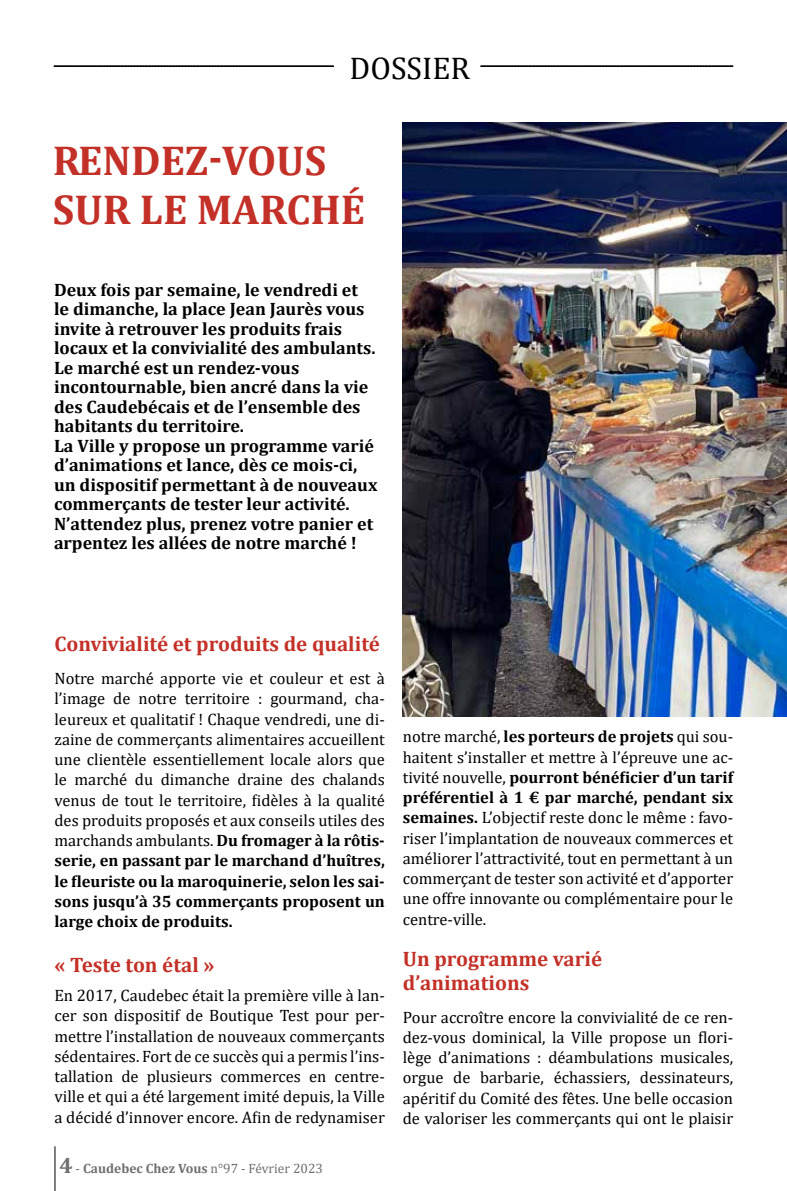
<style>
.page{position:relative;width:787px;height:1191px;background:#fff}
.page>*{position:absolute;margin:0;border:0;box-sizing:border-box;transform-origin:0 0}
.t1{font:700 42px/49.2px "Cambria";color:#c33027}
.t2{font:31.5px "Cambria";color:#000}
.t3{font:700 21px/24px "Cambria";color:#c33027}
.t4{font:700 18px/19.5px "Cambria";color:#000}
.t5{font:16.5px/20.2px "Cambria";color:#000;text-align:justify}
.t6{font:13.5px "Cambria";color:#706f6f}
.s1{font-weight:700}
.s2{font-weight:700;font-size:22.5px}
</style>
<div class="page">
<svg style="left:480px;top:65px;width:253px;height:2px"></svg>
<svg style="left:54px;top:65px;width:279px;height:2px"></svg>
<img style="left:402px;top:122px;width:385px;height:594px">
<hr style="left:55px;top:1146px;width:1px;height:45px;background:#000">
<h2 class="t2" style="left:349px;top:50px;width:122px">DOSSIER</h2>
<h1 class="t1" style="left:53px;top:135px;width:314px">RENDEZ-VOUS<br>SUR LE MARCHÉ</h1>
<p class="t4" style="left:54px;top:279px;width:325px">Deux fois par semaine, le vendredi et le dimanche, la place Jean Jaurès vous invite à retrouver les produits frais locaux et la convivialité des ambulants.<br>Le marché est un rendez-vous incontournable, bien ancré dans la vie des Caudebécais et de l’ensemble des habitants du territoire.<br>La Ville y propose un programme varié d’animations et lance, dès ce mois-ci, un dispositif permettant à de nouveaux commerçants de tester leur activité.<br>N’attendez plus, prenez votre panier et arpentez les allées de notre marché !</p>
<p class="t3" style="left:54px;top:631px;width:327px">Convivialité et produits de qualité</p>
<p class="t5" style="left:54px;top:668px;width:332px">Notre marché apporte vie et couleur et est à l’image de notre territoire : gourmand, cha&shy;leureux et qualitatif ! Chaque vendredi, une di&shy;zaine de commerçants alimentaires accueillent une clientèle essentiellement locale alors que le marché du dimanche draine des chalands venus de tout le territoire, fidèles à la qualité des produits proposés et aux conseils utiles des marchands ambulants. <span class="s1">Du fromager à la rôtis&shy;serie, en passant par le marchand d’huîtres, le fleuriste ou la maroquinerie, selon les sai&shy;sons jusqu’à 35 commerçants proposent un large choix de produits.</span></p>
<p class="t3" style="left:54px;top:952px;width:161px">« Teste ton étal »</p>
<p class="t5" style="left:54px;top:985px;width:332px">En 2017, Caudebec était la première ville à lan&shy;cer son dispositif de Boutique Test pour per&shy;mettre l’installation de nouveaux commerçants sédentaires. Fort de ce succès qui a permis l’ins&shy;tallation de plusieurs commerces en centre&shy;ville et qui a été largement imité depuis, la Ville a décidé d’innover encore. Afin de redynamiser</p>
<p class="t6" style="left:59px;top:1160px;width:265px"><span class="s2">4</span> - <span class="s1">Caudebec Chez Vous</span> n°97 - Février 2023</p>
<p class="t5" style="left:403px;top:726px;width:332px">notre marché, <span class="s1">les porteurs de projets</span> qui sou&shy;haitent s’installer et mettre à l’épreuve une ac&shy;tivité nouvelle, <span class="s1">pourront bénéficier d’un tarif préférentiel à 1 € par marché, pendant six semaines.</span> L’objectif reste donc le même : favo&shy;riser l’implantation de nouveaux commerces et améliorer l’attractivité, tout en permettant à un commerçant de tester son activité et d’apporter une offre innovante ou complémentaire pour le centre-ville.</p>
<p class="t3" style="left:403px;top:945px;width:201px">Un programme varié d’animations</p>
<p class="t5" style="left:403px;top:1006px;width:332px">Pour accroître encore la convivialité de ce ren&shy;dez-vous dominical, la Ville propose un flori&shy;lège d’animations : déambulations musicales, orgue de barbarie, échassiers, dessinateurs, apéritif du Comité des fêtes. Une belle occasion de valoriser les commerçants qui ont le plaisir</p>
</div>
